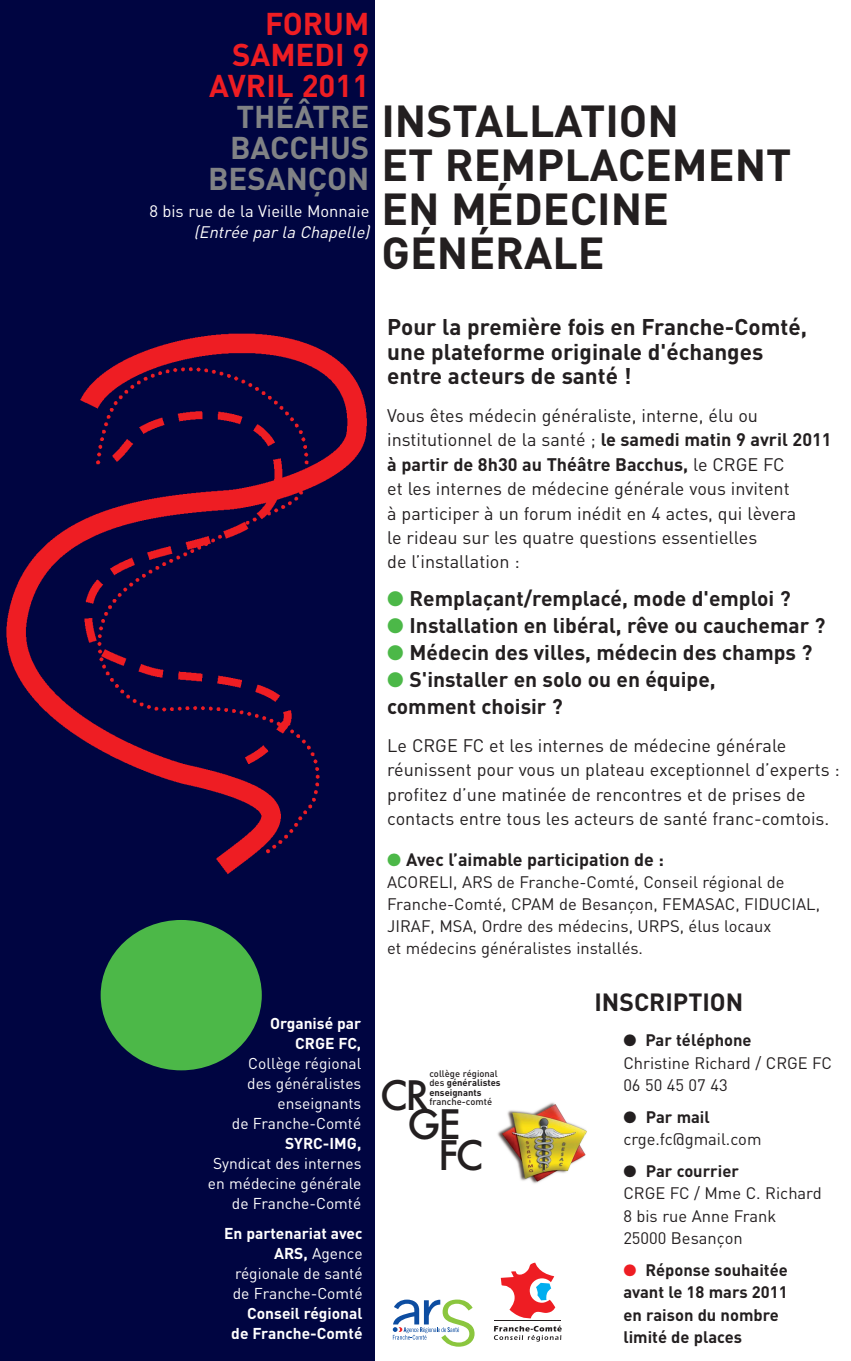
<style>
.page{position:relative;width:851px;height:1361px;background:#fff}
.page>*{position:absolute;margin:0;border:0;box-sizing:border-box;transform-origin:0 0}
.t1{font:700 44.4px/44.1px "DIN";color:#231f20}
.t2{font:500 39.3px "Futura";color:#231f20}
.t3{font:700 31.2px/31.2px "DIN";color:#808285;text-align:right}
.t4{font:700 31.2px/31.2px "DIN";color:#ee1d23;text-align:right}
.t5{font:700 24.6px "DIN";color:#231f20}
.t6{font:700 22.5px/24.3px "DIN";color:#231f20}
.t7{font:700 21px/27px "DIN";color:#231f20}
.t8{font:18px/24.3px "DIN";color:#231f20}
.t9{font:700 17.7px "DIN";color:#231f20}
.t10{font:16.5px/22.5px "DIN";color:#231f20}
.t11{font:700 16.5px/22.5px "DIN";color:#231f20}
.t12{font:16.5px "DIN";color:#fff}
.t13{font:italic 16.5px "DIN";color:#fff}
.t14{font:15.6px/20.1px "DIN";color:#fff;text-align:right}
.t15{font:700 15.6px/20.1px "DIN";color:#fff;text-align:right}
.t16{font:700 9.3px/9.3px "DIN";color:#231f20}
.t17{font:500 9.3px "DIN";color:#231f20}
.s1{font-weight:700}
.s2{color:#4cb848}
.s3{font-weight:500}
.s4{color:#ee1d23}
</style>
<div class="page">
<div style="left:0;top:0;width:374px;height:1361px;background:#000541"></div>
<div style="left:101px;top:920px;width:161px;height:150px;background:#4cb848;border-radius:50%"></div>
<img style="left:6px;top:303px;width:369px;height:578px">
<svg style="left:393px;top:1299px;width:81px;height:47px"></svg>
<svg style="left:500px;top:1262px;width:55px;height:57px"></svg>
<svg style="left:494px;top:1325px;width:67px;height:16px"></svg>
<hr style="left:494px;top:1320px;width:67px;height:1px;background:#231f20">
<img style="left:497px;top:1102px;width:90px;height:82px">
<h3 class="t4" style="left:209px;top:8px;width:162px">FORUM<br>SAMEDI 9<br>AVRIL 2011</h3>
<h3 class="t3" style="left:208px;top:101px;width:163px">THÉÂTRE<br>BACCHUS<br>BESANÇON</h3>
<p class="t12" style="left:149px;top:202px;width:221px">8 bis rue de la Vieille Monnaie</p>
<p class="t13" style="left:194px;top:223px;width:180px">(Entrée par la Chapelle)</p>
<h1 class="t1" style="left:381px;top:99px;width:411px">INSTALLATION<br>ET REMPLACEMENT<br>EN MÉDECINE<br>GÉNÉRALE</h1>
<p class="t15" style="left:270px;top:1013px;width:93px">Organisé par<br>CRGE FC,</p>
<p class="t14" style="left:232px;top:1053px;width:131px">Collège régional des généralistes enseignants<br>de Franche-Comté</p>
<p class="t15" style="left:285px;top:1133px;width:77px">SYRC-IMG,</p>
<p class="t14" style="left:208px;top:1153px;width:155px">Syndicat des internes en médecine générale de Franche-Comté</p>
<p class="t14" style="left:224px;top:1223px;width:140px"><span class="s1">En partenariat avec<br>ARS,</span> Agence régionale de santé de Franche-Comté</p>
<p class="t15" style="left:231px;top:1303px;width:133px">Conseil régional de Franche-Comté</p>
<p class="t6" style="left:387px;top:315px;width:421px">Pour la première fois en Franche-Comté, une plateforme originale d'échanges entre acteurs de santé !</p>
<p class="t8" style="left:387px;top:403px;width:446px">Vous êtes médecin généraliste, interne, élu ou institutionnel de la santé ; <span class="s1">le samedi matin 9 avril 2011 à partir de 8h30 au Théâtre Bacchus,</span> le CRGE FC<br>et les internes de médecine générale vous invitent<br>à participer à un forum inédit en 4 actes, qui lèvera<br>le rideau sur les quatre questions essentielles<br>de l’installation :</p>
<p class="t7" style="left:387px;top:585px;width:405px"><span class="s2">●</span> Remplaçant/remplacé, mode d'emploi ?</p>
<p class="t7" style="left:387px;top:612px;width:440px"><span class="s2">●</span> Installation en libéral, rêve ou cauchemar ?</p>
<p class="t7" style="left:387px;top:639px;width:426px"><span class="s2">●</span> Médecin des villes, médecin des champs ?</p>
<p class="t7" style="left:387px;top:666px;width:330px"><span class="s2">●</span> S'installer en solo ou en équipe, comment choisir ?</p>
<p class="t8" style="left:387px;top:733px;width:454px">Le CRGE FC et les internes de médecine générale réunissent pour vous un plateau exceptionnel d’experts : profitez d’une matinée de rencontres et de prises de contacts entre tous les acteurs de santé franc-comtois.</p>
<p class="t9" style="left:387px;top:849px;width:278px"><span class="s2">●</span> Avec l’aimable participation de :</p>
<p class="t10" style="left:387px;top:871px;width:434px">ACORELI, ARS de Franche-Comté, Conseil régional de Franche-Comté, CPAM de Besançon, FEMASAC, FIDUCIAL, JIRAF, MSA, Ordre des médecins, URPS, élus locaux<br>et médecins généralistes installés.</p>
<p class="t16" style="left:429px;top:1069px;width:73px"><span class="s3">collège régional des</span> généralistes enseignants</p>
<p class="t17" style="left:429px;top:1096px;width:64px">franche-comté</p>
<h2 class="t2" style="left:380px;top:1073px;width:50px">CR</h2>
<h2 class="t2" style="left:407px;top:1102px;width:55px">GE</h2>
<h2 class="t2" style="left:438px;top:1133px;width:47px">FC</h2>
<h3 class="t5" style="left:594px;top:988px;width:150px">INSCRIPTION</h3>
<p class="t10" style="left:623px;top:1029px;width:210px">● <span class="s1">Par téléphone<br></span>Christine Richard / CRGE FC<br>06 50 45 07 43</p>
<p class="t10" style="left:623px;top:1106px;width:140px">● <span class="s1">Par mail </span>crge.fc@gmail.com</p>
<p class="t10" style="left:623px;top:1160px;width:200px">● <span class="s1">Par courrier<br></span>CRGE FC / Mme C. Richard<br>8 bis rue Anne Frank<br>25000 Besançon</p>
<p class="t11" style="left:623px;top:1259px;width:166px"><span class="s4">●</span> Réponse souhaitée avant le 18 mars 2011 en raison du nombre limité de places</p>
</div>
